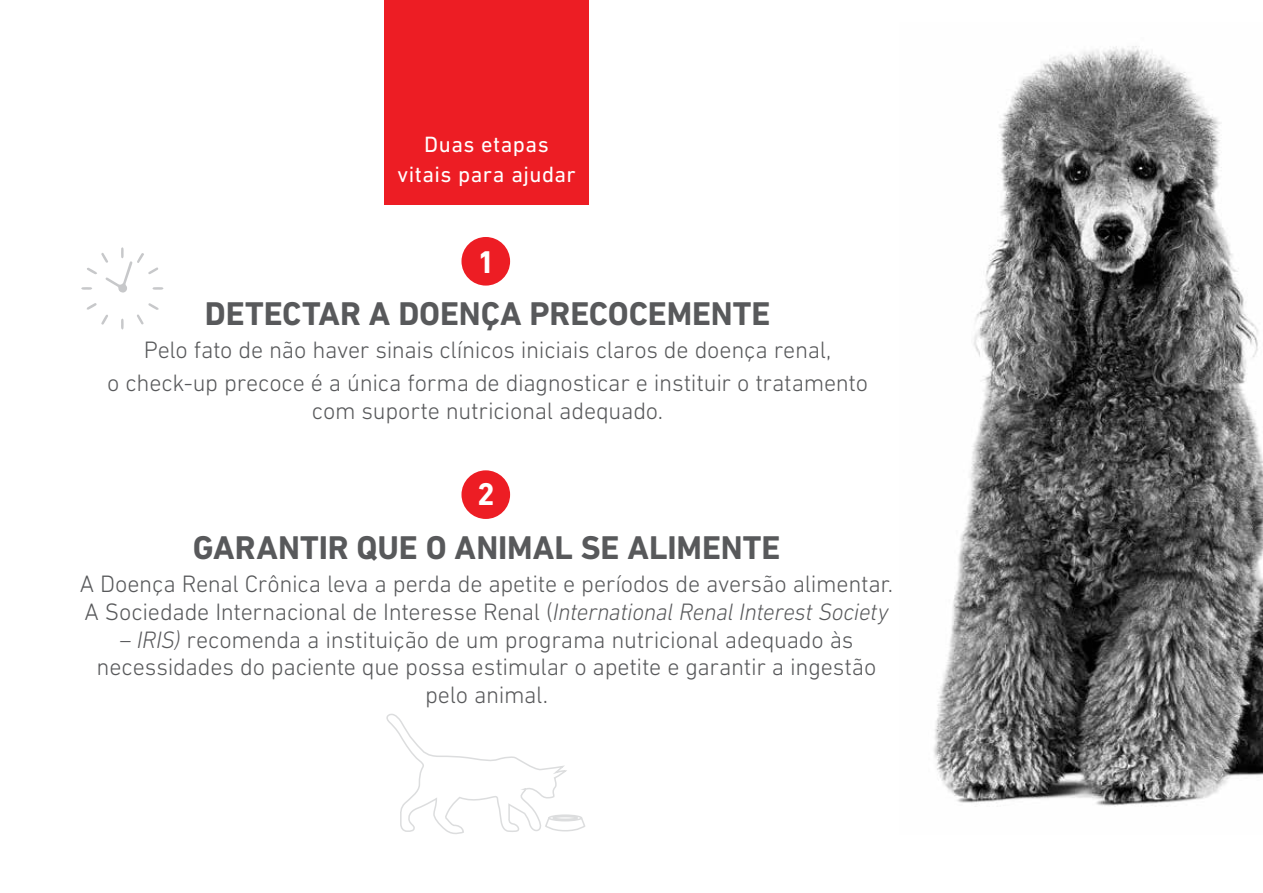
<style>
.page{position:relative;width:1263px;height:893px;background:#fff}
.page>*{position:absolute;margin:0;border:0;box-sizing:border-box;transform-origin:0 0}
.t1{font:700 33.45px "DIN Next LT Pro";letter-spacing:-.005em;color:#58595b}
.t2{font:700 31.95px "DIN Next LT Pro";color:#fff}
.t3{font:300 24.15px/27.9px "DIN Next LT Pro";letter-spacing:-.01em;color:#58595b;text-align:center}
.t4{font:22.5px/30.5px "DIN Next LT Pro";letter-spacing:.02em;color:#fff;text-align:center}
.s1{font-style:italic}
</style>
<div class="page">
<img style="left:933px;top:46px;width:330px;height:761px">
<div style="left:384px;top:0;width:205px;height:204px;background:#ed1d24"></div>
<div style="left:461px;top:237px;width:49px;height:49px;background:#ed1d24;border-radius:50%"></div>
<svg style="left:121px;top:318px;width:3px;height:12px"></svg>
<svg style="left:81px;top:247px;width:83px;height:46px"></svg>
<svg style="left:87px;top:303px;width:21px;height:22px"></svg>
<svg style="left:137px;top:303px;width:22px;height:21px"></svg>
<div style="left:461px;top:470px;width:49px;height:49px;background:#ed1d24;border-radius:50%"></div>
<svg style="left:386px;top:713px;width:199px;height:121px"></svg>
<p class="t4" style="left:397px;top:128px;width:180px">Duas etapas vitais para ajudar</p>
<h2 class="t2" style="left:477px;top:243px;width:19px">1</h2>
<h1 class="t1" style="left:205px;top:294px;width:567px">DETECTAR A DOENÇA PRECOCEMENTE</h1>
<p class="t3" style="left:107px;top:333px;width:762px;line-height:33.2px">Pelo fato de não haver sinais clínicos iniciais claros de doença renal,<br>o check-up precoce é a única forma de diagnosticar e instituir o tratamento</p>
<p class="t3" style="left:312px;top:396px;width:353px">com suporte nutricional adequado.</p>
<h2 class="t2" style="left:477px;top:476px;width:19px">2</h2>
<h1 class="t1" style="left:193px;top:528px;width:589px">GARANTIR QUE O ANIMAL SE ALIMENTE</h1>
<p class="t3" style="left:80px;top:569px;width:815px;text-align:left">A Doença Renal Crônica leva a perda de apetite e períodos de aversão alimentar.<br>A Sociedade Internacional de Interesse Renal (<span class="s1">International Renal Interest Society</span></p>
<p class="t3" style="left:97px;top:625px;width:781px"><span class="s1">– IRIS)</span> recomenda a instituição de um programa nutricional adequado às necessidades do paciente que possa estimular o apetite e garantir a ingestão pelo animal.</p>
</div>
